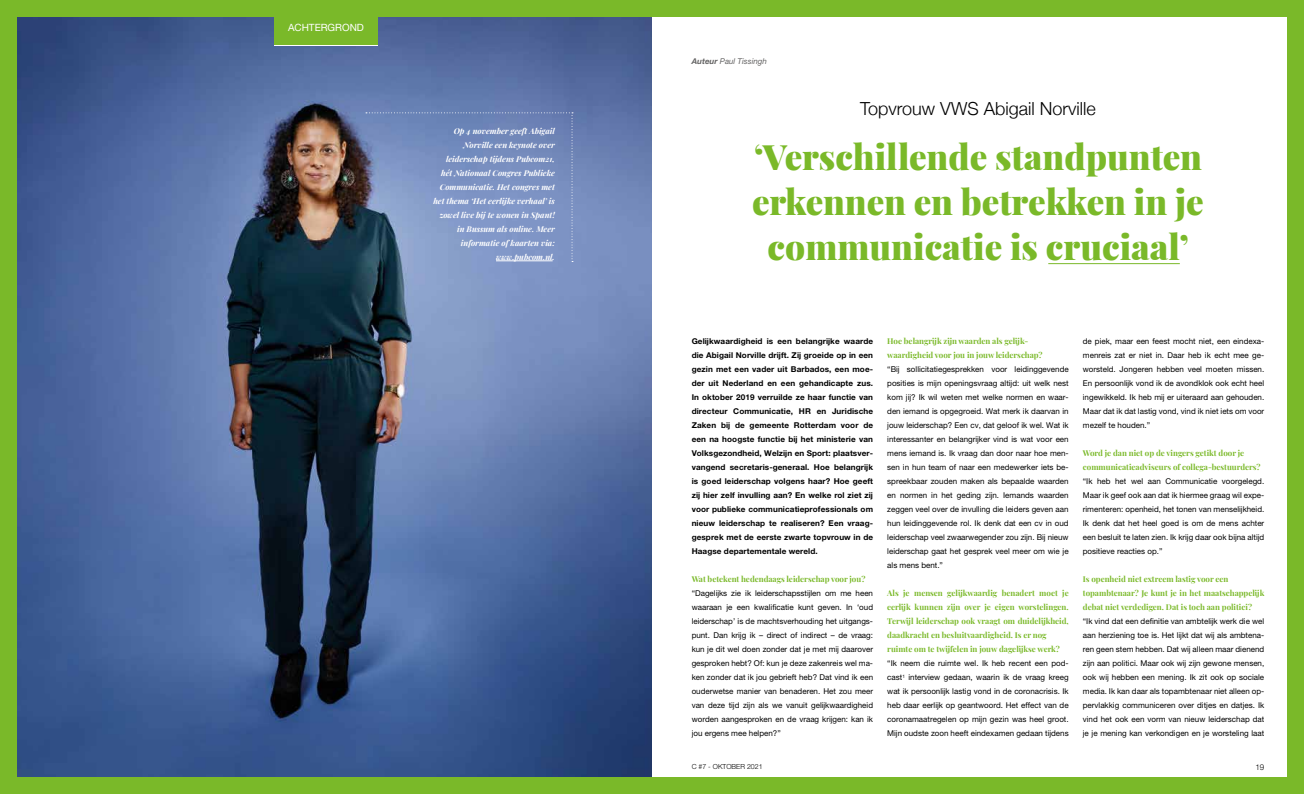
<style>
.page{position:relative;width:1304px;height:794px;background:#fff}
.page>*{position:absolute;margin:0;border:0;box-sizing:border-box;transform-origin:0 0}
.t1{font:900 35px/45px "Playfair Display";color:#7ab929;text-align:center}
.t2{font:300 18px "Helvetica Neue";color:#000}
.t3{font:10px "Helvetica Neue LT Pro";color:#fff}
.t4{font:8px/14px "Helvetica Neue LT Pro";color:#000;text-align:justify}
.t5{font:700 8px/14px "Helvetica Neue LT Pro";letter-spacing:.01em;color:#000;text-align:justify}
.t6{font:700 8px/14px "Playfair Display";color:#7ab929}
.t7{font:italic 700 8px/14px "Playfair Display";color:#fff;text-align:right}
.t8{font:italic 8px "Helvetica Neue LT Pro";color:#646363}
.t9{font:300 8px "Helvetica Neue LT Pro";color:#000}
.t10{font:300 7px "Helvetica Neue LT Pro";color:#000}
.s1{font-weight:700}
</style>
<div class="page">
<img style="left:16px;top:16px;width:636px;height:762px">
<div style="left:274px;top:9px;width:104px;height:36px;background:#7ab929"></div>
<div style="left:0;top:0;width:16px;height:794px;background:#7ab929"></div>
<div style="left:1288px;top:0;width:16px;height:794px;background:#7ab929"></div>
<div style="left:0;top:0;width:1304px;height:16px;background:#7ab929"></div>
<div style="left:0;top:778px;width:1304px;height:16px;background:#7ab929"></div>
<hr style="left:1048px;top:263px;width:132px;height:1px;background:#7ab929">
<svg style="left:366px;top:112px;width:207px;height:150px;background:#778ebc"></svg>
<p class="t3" style="left:288px;top:21px;width:77px">ACHTERGROND</p>
<p class="t7" style="left:433px;top:123px;width:123px">Op 4 november geeft Abigail<br>Norville een keynote over leiderschap tijdens Pubcom21, hét Nationaal Congres Publieke<br>Communicatie. Het congres met het thema ‘Het eerlijke verhaal’ is zowel live bij te wonen in Spant! in Bussum als online. Meer informatie of kaarten via: www.pubcom.nl.</p>
<p class="t8" style="left:692px;top:56px;width:77px"><span class="s1">Auteur</span> Paul Tissingh</p>
<h2 class="t2" style="left:860px;top:94px;width:237px">Topvrouw VWS Abigail Norville</h2>
<h1 class="t1" style="left:752px;top:131px;width:453px">‘Verschillende standpunten erkennen en betrekken in je communicatie is cruciaal’</h1>
<p class="t5" style="left:692px;top:334px;width:183px">Gelijkwaardigheid is een belangrijke waarde die Abigail Norville drijft. Zij groeide op in een gezin met een vader uit Barbados, een moe&shy;der uit Nederland en een gehandicapte zus.<br>In oktober 2019 verruilde ze haar functie van directeur Communicatie, HR en Juridische Zaken bij de gemeente Rotterdam voor de een na hoogste functie bij het ministerie van Volksgezondheid, Welzijn en Sport: plaatsver&shy;vangend secretaris-generaal. Hoe belangrijk is goed leiderschap volgens haar? Hoe geeft zij hier zelf invulling aan? En welke rol ziet zij voor publieke communicatieprofessionals om nieuw leiderschap te realiseren? Een vraag&shy;gesprek met de eerste zwarte topvrouw in de Haagse departementale wereld.</p>
<p class="t6" style="left:692px;top:571px;width:175px">Wat betekent hedendaags leiderschap voor jou?</p>
<p class="t4" style="left:692px;top:586px;width:183px">“Dagelijks zie ik leiderschapsstijlen om me heen waaraan je een kwalificatie kunt geven. In ‘oud leiderschap’ is de machtsverhouding het uitgangs&shy;punt. Dan krijg ik – direct of indirect – de vraag: kun je dit wel doen zonder dat je met mij daarover gesproken hebt? Of: kun je deze zakenreis wel ma&shy;ken zonder dat ik jou gebrieft heb? Dat vind ik een ouderwetse manier van benaderen. Het zou meer van deze tijd zijn als we vanuit gelijkwaardigheid worden aangesproken en de vraag krijgen: kan ik jou ergens mee helpen?”</p>
<p class="t6" style="left:887px;top:333px;width:157px">Hoe belangrijk zijn waarden als gelijk&shy;waardigheid voor jou in jouw leiderschap?</p>
<p class="t4" style="left:887px;top:362px;width:183px">“Bij sollicitatiegesprekken voor leidinggevende posities is mijn openingsvraag altijd: uit welk nest kom jij? Ik wil weten met welke normen en waar&shy;den iemand is opgegroeid. Wat merk ik daarvan in jouw leiderschap? Een cv, dat geloof ik wel. Wat ik interessanter en belangrijker vind is wat voor een mens iemand is. Ik vraag dan door naar hoe men&shy;sen in hun team of naar een medewerker iets be&shy;spreekbaar zouden maken als bepaalde waarden en normen in het geding zijn. Iemands waarden zeggen veel over de invulling die leiders geven aan hun leidinggevende rol. Ik denk dat een cv in oud leiderschap veel zwaarwegender zou zijn. Bij nieuw leiderschap gaat het gesprek veel meer om wie je als mens bent.”</p>
<p class="t6" style="left:887px;top:585px;width:183px">Als je mensen gelijkwaardig benadert moet je eerlijk kunnen zijn over je eigen worstelingen.<br>Terwijl leiderschap ook vraagt om duidelijkheid, daadkracht en besluitvaardigheid. Is er nog ruimte om te twijfelen in jouw dagelijkse werk?</p>
<p class="t4" style="left:887px;top:656px;width:183px">“Ik neem die ruimte wel. Ik heb recent een pod&shy;cast<sup>1</sup> interview gedaan, waarin ik de vraag kreeg wat ik persoonlijk lastig vond in de coronacrisis. Ik heb daar eerlijk op geantwoord. Het effect van de coronamaatregelen op mijn gezin was heel groot.<br>Mijn oudste zoon heeft eindexamen gedaan tijdens</p>
<p class="t4" style="left:1083px;top:334px;width:183px">de piek, maar een feest mocht niet, een eindexa&shy;menreis zat er niet in. Daar heb ik echt mee ge&shy;worsteld. Jongeren hebben veel moeten missen.<br>En persoonlijk vond ik de avondklok ook echt heel ingewikkeld. Ik heb mij er uiteraard aan gehouden.<br>Maar dat ik dat lastig vond, vind ik niet iets om voor mezelf te houden.”</p>
<p class="t6" style="left:1083px;top:445px;width:179px">Word je dan niet op de vingers getikt door je communicatieadviseurs of collega-bestuurders?</p>
<p class="t4" style="left:1083px;top:474px;width:183px">“Ik heb het wel aan Communicatie voorgelegd.<br>Maar ik geef ook aan dat ik hiermee graag wil expe&shy;rimenteren: openheid, het tonen van menselijkheid.<br>Ik denk dat het heel goed is om de mens achter een besluit te laten zien. Ik krijg daar ook bijna altijd positieve reacties op.”</p>
<p class="t6" style="left:1083px;top:571px;width:183px">Is openheid niet extreem lastig voor een topambtenaar? Je kunt je in het maatschappelijk debat niet verdedigen. Dat is toch aan politici?</p>
<p class="t4" style="left:1083px;top:614px;width:183px">“Ik vind dat een definitie van ambtelijk werk die wel aan herziening toe is. Het lijkt dat wij als ambtena&shy;ren geen stem hebben. Dat wij alleen maar dienend zijn aan politici. Maar ook wij zijn gewone mensen, ook wij hebben een mening. Ik zit ook op sociale media. Ik kan daar als topambtenaar niet alleen op&shy;pervlakkig communiceren over ditjes en datjes. Ik vind het ook een vorm van nieuw leiderschap dat je je mening kan verkondigen en je worsteling laat</p>
<p class="t10" style="left:692px;top:762px;width:72px">C #7 - OKTOBER 2021</p>
<p class="t9" style="left:1255px;top:762px;width:10px">19</p>
</div>
